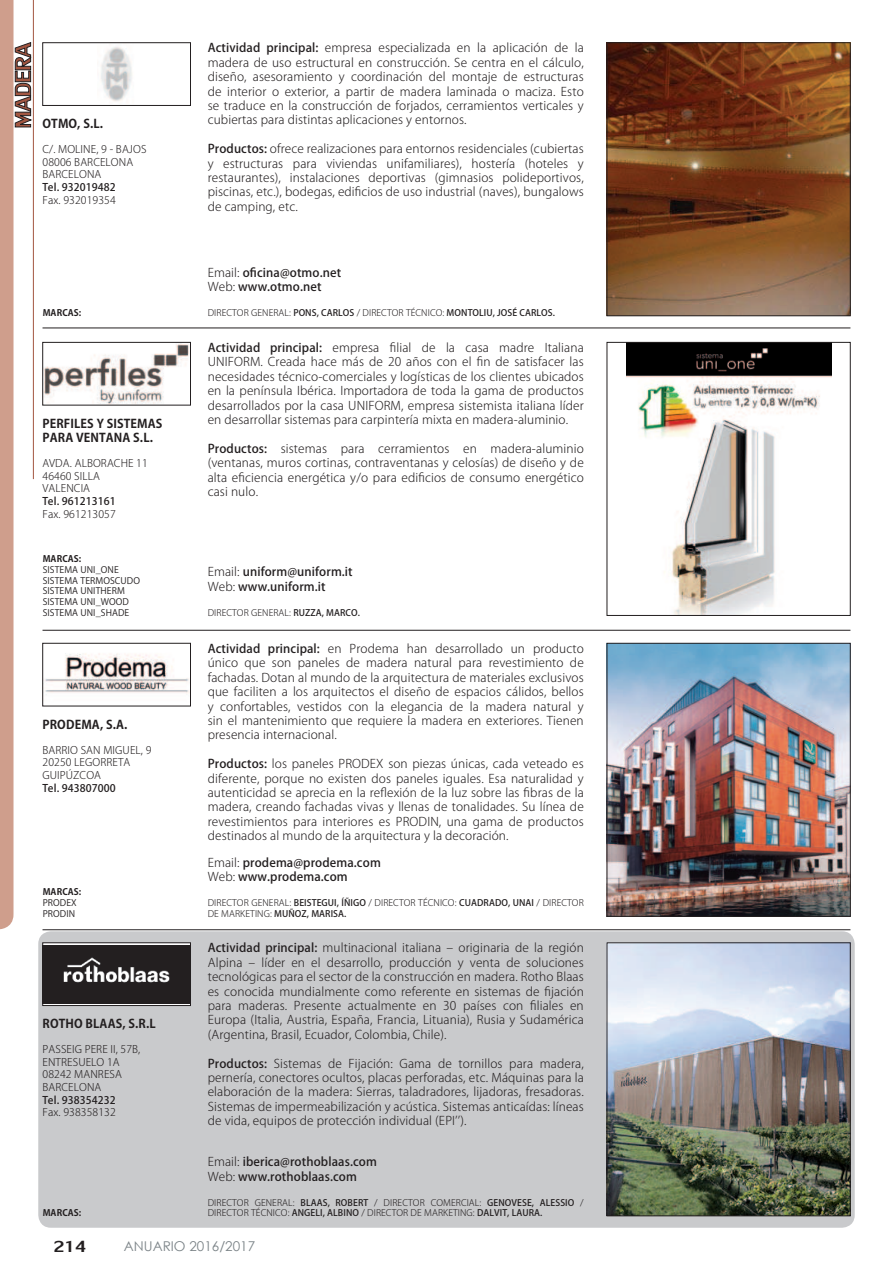
<style>
.page{position:relative;width:893px;height:1263px;background:#fff}
.page>*{position:absolute;margin:0;border:0;box-sizing:border-box;transform-origin:0 0}
.t1{font:24px "Lily UPC";color:#231f20}
.t2{font:13.5px "Century Gothic";color:#7b8387}
.t3{font:300 12px/14.4px "Koz Go Pro";letter-spacing:.01em;color:#231f20;text-align:justify}
.t4{font:500 12px/14.4px "Koz Go Pro";letter-spacing:.01em;color:#231f20}
.t5{font:700 12px/14.4px "Koz Go Pro";letter-spacing:.01em;color:#231f20}
.t6{font:300 10.5px/12.6px "Koz Go Pro";letter-spacing:.01em;color:#231f20}
.t7{font:500 10.5px "Koz Go Pro";letter-spacing:.01em;color:#231f20}
.t8{font:300 9px/10.5px "Koz Go Pro";letter-spacing:.01em;color:#231f20}
.t9{font:9px/10.8px "Koz Go Pro";letter-spacing:.01em;color:#231f20}
.t10{font:700 9px "Koz Go Pro";letter-spacing:.01em;color:#231f20}
.s1{font-weight:500}
.s2{font-weight:300}
</style>
<div class="page">
<svg style="left:0;top:0;width:31px;height:929px"></svg>
<hr style="left:33px;top:0;width:1px;height:479px;background:#a25641">
<div style="left:38px;top:931px;width:817px;height:297px;background:#c9cacc;border-radius:13px"></div>
<hr style="left:43px;top:328px;width:807px;height:1px;background:#231f20">
<hr style="left:43px;top:630px;width:807px;height:1px;background:#231f20">
<hr style="left:43px;top:929px;width:807px;height:1px;background:#231f20">
<img style="left:609px;top:45px;width:239px;height:269px">
<div style="left:607px;top:43px;width:243px;height:273px;border:1px solid #231f20"></div>
<img style="left:101px;top:47px;width:31px;height:55px">
<div style="left:43px;top:43px;width:148px;height:63px;border:1px solid #231f20"></div>
<img style="left:626px;top:344px;width:205px;height:270px">
<div style="left:607px;top:342px;width:243px;height:274px;border:1px solid #231f20"></div>
<img style="left:45px;top:344px;width:144px;height:59px">
<div style="left:43px;top:342px;width:148px;height:63px;border:1px solid #231f20"></div>
<img style="left:609px;top:645px;width:239px;height:269px">
<div style="left:607px;top:643px;width:243px;height:273px;border:1px solid #231f20"></div>
<img style="left:45px;top:653px;width:144px;height:42px">
<div style="left:43px;top:643px;width:148px;height:63px;border:1px solid #231f20"></div>
<img style="left:609px;top:944px;width:239px;height:270px">
<div style="left:607px;top:942px;width:243px;height:274px;border:1px solid #231f20"></div>
<div style="left:43px;top:943px;width:147px;height:62px;background:linear-gradient(to right,#231f20,#231f20)"></div>
<img style="left:45px;top:945px;width:144px;height:58px">
<div style="left:43px;top:942px;width:148px;height:64px;border:1px solid #231f20"></div>
<p class="t5" style="left:43px;top:117px;width:62px">OTMO, S.L.</p>
<p class="t6" style="left:43px;top:143px;width:105px">C/. MOLINE, 9 - BAJOS<br>08006 BARCELONA<br>BARCELONA</p>
<p class="t7" style="left:43px;top:180px;width:75px">Tel. 932019482</p>
<p class="t6" style="left:43px;top:193px;width:75px">Fax. 932019354</p>
<p class="t3" style="left:208px;top:41px;width:378px"><span class="s1">Actividad principal:</span> empresa especializada en la aplicación de la madera de uso estructural en construcción. Se centra en el cálculo, diseño, asesoramiento y coordinación del montaje de estructuras de interior o exterior, a partir de madera laminada o maciza. Esto se traduce en la construcción de forjados, cerramientos verticales y cubiertas para distintas aplicaciones y entornos.</p>
<p class="t3" style="left:208px;top:142px;width:378px"><span class="s1">Productos:</span> ofrece realizaciones para entornos residenciales (cubiertas y estructuras para viviendas unifamiliares), hostería (hoteles y restaurantes), instalaciones deportivas (gimnasios polideportivos, piscinas, etc.), bodegas, edi昀椀cios de uso industrial (naves), bungalows de camping, etc.</p>
<p class="t4" style="left:208px;top:266px;width:135px"><span class="s2">Email:</span> o昀椀cina@otmo.net<br><span class="s2">Web:</span> www.otmo.net</p>
<p class="t10" style="left:43px;top:307px;width:40px">MARCAS:</p>
<p class="t8" style="left:208px;top:307px;width:349px">DIRECTOR GENERAL: <span class="s1">PONS, CARLOS</span> / DIRECTOR TÉCNICO: <span class="s1">MONTOLIU, JOSÉ CARLOS.</span></p>
<p class="t3" style="left:208px;top:340px;width:378px"><span class="s1">Actividad principal:</span> empresa 昀椀lial de la casa madre Italiana UNIFORM. Creada hace más de 20 años con el 昀椀n de satisfacer las necesidades técnico-comerciales y logísticas de los clientes ubicados en la península Ibérica. Importadora de toda la gama de productos desarrollados por la casa UNIFORM, empresa sistemista italiana líder en desarrollar sistemas para carpintería mixta en madera-aluminio.</p>
<p class="t3" style="left:208px;top:441px;width:378px"><span class="s1">Productos:</span> sistemas para cerramientos en madera-aluminio (ventanas, muros cortinas, contraventanas y celosías) de diseño y de alta e昀椀ciencia energética y/o para edi昀椀cios de consumo energético casi nulo.</p>
<p class="t5" style="left:43px;top:417px;width:121px">PERFILES Y SISTEMAS<br>PARA VENTANA S.L.</p>
<p class="t6" style="left:43px;top:457px;width:107px">AVDA. ALBORACHE 11<br>46460 SILLA<br>VALENCIA</p>
<p class="t7" style="left:43px;top:494px;width:75px">Tel. 961213161</p>
<p class="t6" style="left:43px;top:507px;width:75px">Fax. 961213057</p>
<p class="t10" style="left:43px;top:553px;width:40px">MARCAS:</p>
<p class="t9" style="left:43px;top:564px;width:99px">SISTEMA UNI_ONE<br>SISTEMA TERMOSCUDO<br>SISTEMA UNITHERM<br>SISTEMA UNI_WOOD<br>SISTEMA UNI_SHADE</p>
<p class="t5" style="left:43px;top:718px;width:86px">PRODEMA, S.A.</p>
<p class="t6" style="left:43px;top:744px;width:110px">BARRIO SAN MIGUEL, 9<br>20250 LEGORRETA<br>GUIPÚZCOA</p>
<p class="t7" style="left:43px;top:781px;width:75px">Tel. 943807000</p>
<p class="t10" style="left:43px;top:886px;width:40px">MARCAS:</p>
<p class="t9" style="left:43px;top:898px;width:36px">PRODEX<br>PRODIN</p>
<p class="t5" style="left:43px;top:1017px;width:115px">ROTHO BLAAS, S.R.L</p>
<p class="t6" style="left:43px;top:1043px;width:99px">PASSEIG PERE II, 57B,<br>ENTRESUELO 1A<br>08242 MANRESA<br>BARCELONA</p>
<p class="t7" style="left:43px;top:1093px;width:75px">Tel. 938354232</p>
<p class="t6" style="left:43px;top:1106px;width:75px">Fax. 938358132</p>
<p class="t4" style="left:208px;top:565px;width:146px"><span class="s2">Email:</span> uniform@uniform.it<br><span class="s2">Web:</span> www.uniform.it</p>
<p class="t8" style="left:208px;top:607px;width:154px">DIRECTOR GENERAL: <span class="s1">RUZZA, MARCO.</span></p>
<p class="t3" style="left:208px;top:641px;width:378px"><span class="s1">Actividad principal:</span> en Prodema han desarrollado un producto único que son paneles de madera natural para revestimiento de fachadas. Dotan al mundo de la arquitectura de materiales exclusivos que faciliten a los arquitectos el diseño de espacios cálidos, bellos y confortables, vestidos con la elegancia de la madera natural y sin el mantenimiento que requiere la madera en exteriores. Tienen presencia internacional.</p>
<p class="t3" style="left:208px;top:757px;width:378px"><span class="s1">Productos:</span> los paneles PRODEX son piezas únicas, cada veteado es diferente, porque no existen dos paneles iguales. Esa naturalidad y autenticidad se aprecia en la re昀氀exión de la luz sobre las 昀椀bras de la madera, creando fachadas vivas y llenas de tonalidades. Su línea de revestimientos para interiores es PRODIN, una gama de productos destinados al mundo de la arquitectura y la decoración.</p>
<p class="t4" style="left:208px;top:856px;width:175px"><span class="s2">Email:</span> prodema@prodema.com<br><span class="s2">Web:</span> www.prodema.com</p>
<p class="t8" style="left:208px;top:897px;width:378px">DIRECTOR GENERAL: <span class="s1">BEISTEGUI, ÍÑIGO</span> / DIRECTOR TÉCNICO: <span class="s1">CUADRADO, UNAI</span> / DIRECTOR<br>DE MARKETING: <span class="s1">MUÑOZ, MARISA.</span></p>
<p class="t3" style="left:208px;top:941px;width:378px"><span class="s1">Actividad principal:</span> multinacional italiana – originaria de la región Alpina – líder en el desarrollo, producción y venta de soluciones tecnológicas para el sector de la construcción en madera. Rotho Blaas es conocida mundialmente como referente en sistemas de 昀椀jación para maderas. Presente actualmente en 30 países con 昀椀liales en Europa (Italia, Austria, España, Francia, Lituania), Rusia y Sudamérica (Argentina, Brasil, Ecuador, Colombia, Chile).</p>
<p class="t3" style="left:208px;top:1056px;width:378px"><span class="s1">Productos:</span> Sistemas de Fijación: Gama de tornillos para madera, pernería, conectores ocultos, placas perforadas, etc. Máquinas para la elaboración de la madera: Sierras, taladradores, lijadoras, fresadoras.<br>Sistemas de impermeabilización y acústica. Sistemas anticaídas: líneas de vida, equipos de protección individual (EPI’’).</p>
<p class="t4" style="left:208px;top:1155px;width:171px"><span class="s2">Email:</span> iberica@rothoblaas.com<br><span class="s2">Web:</span> www.rothoblaas.com</p>
<p class="t8" style="left:208px;top:1197px;width:378px">DIRECTOR GENERAL: <span class="s1">BLAAS, ROBERT</span> / DIRECTOR COMERCIAL: <span class="s1">GENOVESE, ALESSIO</span> /</p>
<p class="t10" style="left:43px;top:1207px;width:40px">MARCAS:</p>
<p class="t8" style="left:208px;top:1207px;width:336px">DIRECTOR TÉCNICO: <span class="s1">ANGELI, ALBINO</span> / DIRECTOR DE MARKETING: <span class="s1">DALVIT, LAURA.</span></p>
<h1 class="t1" style="left:54px;top:1229px;width:34px">214</h1>
<p class="t2" style="left:124px;top:1241px;width:133px">ANUARIO 2016/2017</p>
</div>
